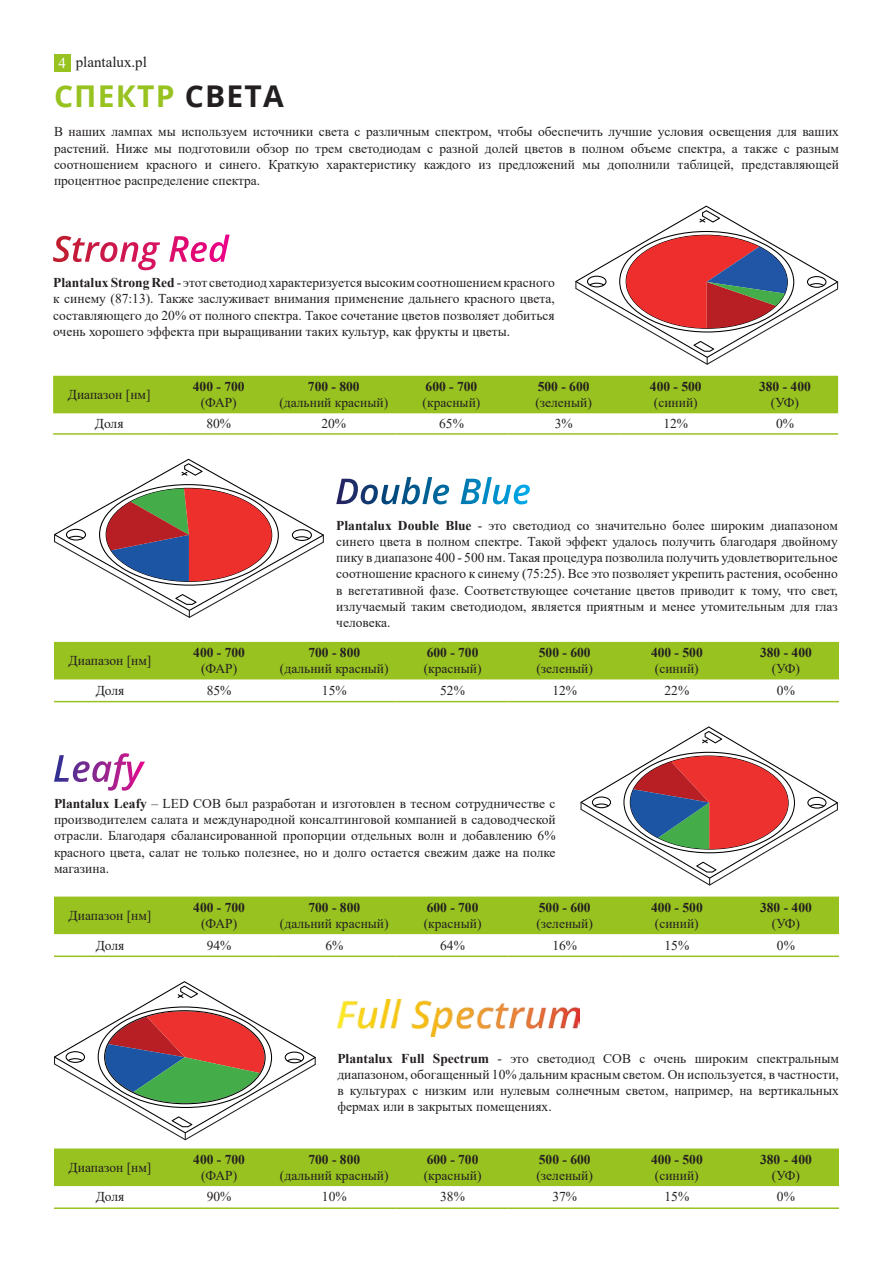
<style>
.page{position:relative;width:893px;height:1263px;background:#fff}
.page>*{position:absolute;margin:0;border:0;box-sizing:border-box;transform-origin:0 0}
.t1{font:700 30px "Open Sans";letter-spacing:.04em;color:#97c21f}
.t2{font:15px "Times New Roman";color:#231f20}
.t3{font:15px "Times New Roman";color:#fff}
.t4{font:13.5px/16.2px "Times New Roman";color:#231f20;text-align:justify}
.t5{font:700 13.5px "Times New Roman";color:#231f20}
.s1{color:#231f20}
.s2{font-weight:700}
</style>
<div class="page">
<div style="left:54px;top:54px;width:16px;height:18px;background:#97c21f"></div>
<svg style="left:53px;top:235px;width:177px;height:35px"></svg>
<svg style="left:575px;top:206px;width:263px;height:159px"></svg>
<div style="left:53px;top:376px;width:785px;height:37px;background:#98c220"></div>
<hr style="left:53px;top:433px;width:112px;height:2px;background:#98c220">
<hr style="left:165px;top:433px;width:107px;height:2px;background:#98c220">
<hr style="left:272px;top:433px;width:123px;height:2px;background:#98c220">
<hr style="left:395px;top:433px;width:113px;height:2px;background:#98c220">
<hr style="left:508px;top:433px;width:112px;height:2px;background:#98c220">
<hr style="left:620px;top:433px;width:112px;height:2px;background:#98c220">
<hr style="left:732px;top:433px;width:106px;height:2px;background:#98c220">
<svg style="left:54px;top:459px;width:270px;height:159px"></svg>
<svg style="left:336px;top:477px;width:194px;height:27px"></svg>
<div style="left:54px;top:642px;width:785px;height:37px;background:#98c220"></div>
<hr style="left:54px;top:701px;width:112px;height:1px;background:#98c220">
<hr style="left:166px;top:701px;width:106px;height:1px;background:#98c220">
<hr style="left:272px;top:701px;width:124px;height:1px;background:#98c220">
<hr style="left:396px;top:701px;width:113px;height:1px;background:#98c220">
<hr style="left:509px;top:701px;width:112px;height:1px;background:#98c220">
<hr style="left:621px;top:701px;width:112px;height:1px;background:#98c220">
<hr style="left:733px;top:701px;width:106px;height:1px;background:#98c220">
<svg style="left:580px;top:726px;width:258px;height:159px"></svg>
<div style="left:54px;top:896px;width:785px;height:38px;background:#98c220"></div>
<hr style="left:54px;top:955px;width:112px;height:2px;background:#98c220">
<hr style="left:166px;top:955px;width:106px;height:2px;background:#98c220">
<hr style="left:272px;top:955px;width:124px;height:2px;background:#98c220">
<hr style="left:396px;top:955px;width:113px;height:2px;background:#98c220">
<hr style="left:509px;top:955px;width:112px;height:2px;background:#98c220">
<hr style="left:621px;top:955px;width:112px;height:2px;background:#98c220">
<hr style="left:733px;top:955px;width:106px;height:2px;background:#98c220">
<svg style="left:54px;top:753px;width:91px;height:38px"></svg>
<img style="left:337px;top:999px;width:242px;height:37px">
<svg style="left:54px;top:981px;width:262px;height:159px"></svg>
<div style="left:54px;top:1148px;width:785px;height:38px;background:#98c220"></div>
<hr style="left:54px;top:1207px;width:112px;height:2px;background:#98c220">
<hr style="left:166px;top:1207px;width:106px;height:2px;background:#98c220">
<hr style="left:272px;top:1207px;width:124px;height:2px;background:#98c220">
<hr style="left:396px;top:1207px;width:113px;height:2px;background:#98c220">
<hr style="left:509px;top:1207px;width:112px;height:2px;background:#98c220">
<hr style="left:621px;top:1207px;width:112px;height:2px;background:#98c220">
<hr style="left:733px;top:1207px;width:106px;height:2px;background:#98c220">
<p class="t3" style="left:58px;top:52px;width:9px">4</p>
<p class="t2" style="left:76px;top:51px;width:73px">plantalux.pl</p>
<p class="t1" style="left:54px;top:74px;width:231px">СПЕКТР <span class="s1">СВЕТА</span></p>
<p class="t4" style="left:54px;top:123px;width:786px">В наших лампах мы используем источники света с различным спектром, чтобы обеспечить лучшие условия освещения для ваших растений. Ниже мы подготовили обзор по трем светодиодам с разной долей цветов в полном объеме спектра, а также с разным соотношением красного и синего. Краткую характеристику каждого из предложений мы дополнили таблицей, представляющей процентное распределение спектра.</p>
<p class="t4" style="left:53px;top:274px;width:503px"><span class="s2">Plantalux Strong Red</span> - этот светодиод характеризуется высоким соотношением красного к синему (87:13). Также заслуживает внимания применение дальнего красного цвета, составляющего до 20% от полного спектра. Такое сочетание цветов позволяет добиться очень хорошего эффекта при выращивании таких культур, как фрукты и цветы.</p>
<p class="t4" style="left:68px;top:386px;width:84px">Диапазон [нм]</p>
<p class="t5" style="left:193px;top:377px;width:53px">400 - 700</p>
<p class="t4" style="left:201px;top:394px;width:38px">(ФАР)</p>
<p class="t5" style="left:308px;top:377px;width:53px">700 - 800</p>
<p class="t4" style="left:279px;top:394px;width:110px">(дальний красный)</p>
<p class="t5" style="left:426px;top:377px;width:53px">600 - 700</p>
<p class="t4" style="left:423px;top:394px;width:59px">(красный)</p>
<p class="t5" style="left:538px;top:377px;width:53px">500 - 600</p>
<p class="t4" style="left:535px;top:394px;width:58px">(зеленый)</p>
<p class="t5" style="left:650px;top:377px;width:53px">400 - 500</p>
<p class="t4" style="left:654px;top:394px;width:45px">(синий)</p>
<p class="t5" style="left:759px;top:377px;width:53px">380 - 400</p>
<p class="t4" style="left:771px;top:394px;width:30px">(УФ)</p>
<p class="t4" style="left:95px;top:415px;width:30px">Доля</p>
<p class="t4" style="left:206px;top:415px;width:26px">80%</p>
<p class="t4" style="left:321px;top:415px;width:26px">20%</p>
<p class="t4" style="left:439px;top:415px;width:26px">65%</p>
<p class="t4" style="left:555px;top:415px;width:19px">3%</p>
<p class="t4" style="left:663px;top:415px;width:26px">12%</p>
<p class="t4" style="left:776px;top:415px;width:19px">0%</p>
<p class="t4" style="left:69px;top:652px;width:84px">Диапазон [нм]</p>
<p class="t5" style="left:193px;top:643px;width:53px">400 - 700</p>
<p class="t4" style="left:201px;top:660px;width:38px">(ФАР)</p>
<p class="t4" style="left:336px;top:517px;width:503px"><span class="s2">Plantalux Double Blue</span> - это светодиод со значительно более широким диапазоном синего цвета в полном спектре. Такой эффект удалось получить благодаря двойному пику в диапазоне 400 - 500 нм. Такая процедура позволила получить удовлетворительное соотношение красного к синему (75:25). Все это позволяет укрепить растения, особенно в вегетативной фазе. Соответствующее сочетание цветов приводит к тому, что свет, излучаемый таким светодиодом, является приятным и менее утомительным для глаз человека.</p>
<p class="t5" style="left:308px;top:643px;width:53px">700 - 800</p>
<p class="t4" style="left:280px;top:660px;width:110px">(дальний красный)</p>
<p class="t5" style="left:427px;top:643px;width:53px">600 - 700</p>
<p class="t4" style="left:424px;top:660px;width:59px">(красный)</p>
<p class="t5" style="left:539px;top:643px;width:53px">500 - 600</p>
<p class="t4" style="left:536px;top:660px;width:58px">(зеленый)</p>
<p class="t5" style="left:651px;top:643px;width:53px">400 - 500</p>
<p class="t4" style="left:655px;top:660px;width:45px">(синий)</p>
<p class="t5" style="left:760px;top:643px;width:53px">380 - 400</p>
<p class="t4" style="left:772px;top:660px;width:30px">(УФ)</p>
<p class="t4" style="left:96px;top:682px;width:30px">Доля</p>
<p class="t4" style="left:207px;top:682px;width:26px">85%</p>
<p class="t4" style="left:322px;top:682px;width:26px">15%</p>
<p class="t4" style="left:440px;top:682px;width:26px">52%</p>
<p class="t4" style="left:552px;top:682px;width:26px">12%</p>
<p class="t4" style="left:664px;top:682px;width:26px">22%</p>
<p class="t4" style="left:777px;top:682px;width:19px">0%</p>
<p class="t4" style="left:54px;top:795px;width:503px"><span class="s2">Plantalux Leafy</span> – LED COB был разработан и изготовлен в тесном сотрудничестве с производителем салата и международной консалтинговой компанией в садоводческой отрасли. Благодаря сбалансированной пропорции отдельных волн и добавлению 6% красного цвета, салат не только полезнее, но и долго остается свежим даже на полке магазина.</p>
<p class="t4" style="left:69px;top:907px;width:84px">Диапазон [нм]</p>
<p class="t5" style="left:308px;top:897px;width:53px">700 - 800</p>
<p class="t4" style="left:280px;top:915px;width:110px">(дальний красный)</p>
<p class="t5" style="left:193px;top:898px;width:53px">400 - 700</p>
<p class="t4" style="left:201px;top:915px;width:38px">(ФАР)</p>
<p class="t5" style="left:427px;top:898px;width:53px">600 - 700</p>
<p class="t4" style="left:424px;top:915px;width:59px">(красный)</p>
<p class="t5" style="left:539px;top:898px;width:53px">500 - 600</p>
<p class="t4" style="left:536px;top:915px;width:58px">(зеленый)</p>
<p class="t5" style="left:651px;top:898px;width:53px">400 - 500</p>
<p class="t4" style="left:655px;top:915px;width:45px">(синий)</p>
<p class="t5" style="left:760px;top:898px;width:53px">380 - 400</p>
<p class="t4" style="left:772px;top:915px;width:30px">(УФ)</p>
<p class="t4" style="left:96px;top:936px;width:30px">Доля</p>
<p class="t4" style="left:207px;top:936px;width:26px">94%</p>
<p class="t4" style="left:325px;top:936px;width:19px">6%</p>
<p class="t4" style="left:440px;top:936px;width:26px">64%</p>
<p class="t4" style="left:552px;top:936px;width:26px">16%</p>
<p class="t4" style="left:664px;top:936px;width:26px">15%</p>
<p class="t4" style="left:777px;top:936px;width:19px">0%</p>
<p class="t4" style="left:69px;top:1159px;width:84px">Диапазон [нм]</p>
<p class="t5" style="left:193px;top:1149px;width:53px">400 - 700</p>
<p class="t4" style="left:201px;top:1167px;width:38px">(ФАР)</p>
<p class="t4" style="left:337px;top:1050px;width:503px"><span class="s2">Plantalux Full Spectrum</span> - это светодиод COB с очень широким спектральным диапазоном, обогащенный 10% дальним красным светом. Он используется, в частности, в культурах с низким или нулевым солнечным светом, например, на вертикальных фермах или в закрытых помещениях.</p>
<p class="t5" style="left:308px;top:1149px;width:53px">700 - 800</p>
<p class="t4" style="left:280px;top:1167px;width:110px">(дальний красный)</p>
<p class="t5" style="left:427px;top:1149px;width:53px">600 - 700</p>
<p class="t4" style="left:424px;top:1167px;width:59px">(красный)</p>
<p class="t5" style="left:539px;top:1149px;width:53px">500 - 600</p>
<p class="t4" style="left:536px;top:1167px;width:58px">(зеленый)</p>
<p class="t5" style="left:651px;top:1149px;width:53px">400 - 500</p>
<p class="t4" style="left:655px;top:1167px;width:45px">(синий)</p>
<p class="t5" style="left:760px;top:1149px;width:53px">380 - 400</p>
<p class="t4" style="left:772px;top:1167px;width:30px">(УФ)</p>
<p class="t4" style="left:96px;top:1188px;width:30px">Доля</p>
<p class="t4" style="left:207px;top:1188px;width:26px">90%</p>
<p class="t4" style="left:322px;top:1188px;width:26px">10%</p>
<p class="t4" style="left:440px;top:1188px;width:26px">38%</p>
<p class="t4" style="left:552px;top:1188px;width:26px">37%</p>
<p class="t4" style="left:664px;top:1188px;width:26px">15%</p>
<p class="t4" style="left:777px;top:1188px;width:19px">0%</p>
</div>
